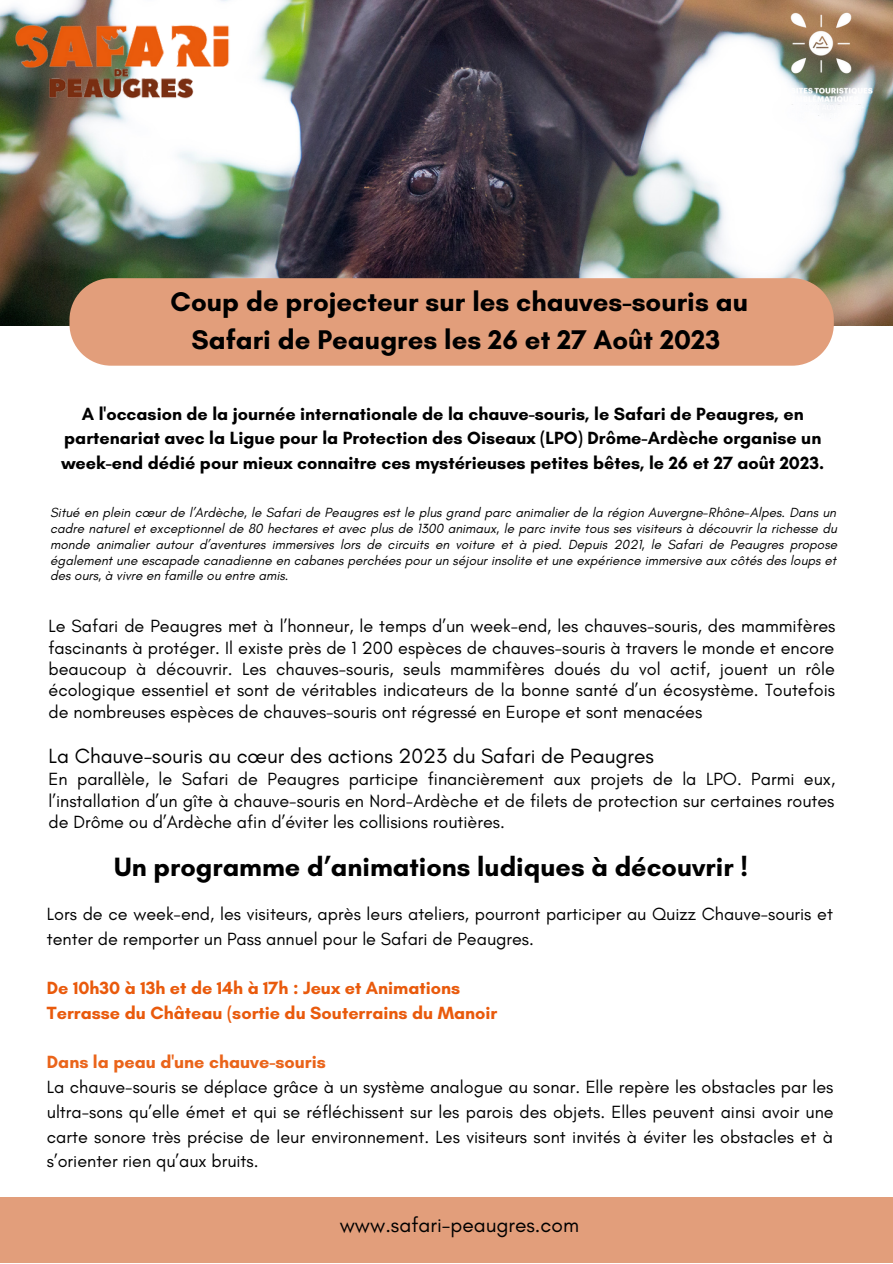
<style>
.page{position:relative;width:893px;height:1264px;background:#fff}
.page>*{position:absolute;margin:0;border:0;box-sizing:border-box;transform-origin:0 0}
.t1{font:700 27.45px/38.2px "Glacial Indifference";color:#000;text-align:center}
.t2{font:700 27px "Glacial Indifference";color:#000}
.t3{font:21px "Glacial Indifference";color:#000}
.t4{font:18px/21.3px "Glacial Indifference";color:#000;text-align:justify}
.t5{font:700 18px/24.8px "Glacial Indifference";color:#000;text-align:center}
.t6{font:700 18px "Glacial Indifference";color:#e95a0c}
.t7{font:700 18px "Glacial Indifference";color:#ea641a}
.t8{font:italic 13.5px/15.8px "Glacial Indifference";color:#000;text-align:justify}
</style>
<div class="page">
<img style="left:0;top:0;width:892px;height:325px">
<div style="left:69px;top:278px;width:764px;height:88px;background:#e29e7b"></div>
<div style="left:0;top:1196px;width:892px;height:66px;background:#e29e7b"></div>
<img style="left:776px;top:0;width:102px;height:133px">
<img style="left:0;top:0;width:279px;height:173px">
<p class="t1" style="left:171px;top:282px;width:579px">Coup de projecteur sur les chauves-souris au<br>Safari de Peaugres les 26 et 27 Août 2023</p>
<p class="t5" style="left:61px;top:401px;width:764px">A l'occasion de la journée internationale de la chauve-souris, le Safari de Peaugres, en partenariat avec la Ligue pour la Protection des Oiseaux (LPO) Drôme-Ardèche organise un week-end dédié pour mieux connaitre ces mystérieuses petites bêtes, le 26 et 27 août 2023.</p>
<p class="t8" style="left:50px;top:505px;width:788px">Situé en plein cœur de l’Ardèche, le Safari de Peaugres est le plus grand parc animalier de la région Auvergne-Rhône-Alpes. Dans un cadre naturel et exceptionnel de 80 hectares et avec plus de 1300 animaux, le parc invite tous ses visiteurs à découvrir la richesse du monde animalier autour d’aventures immersives lors de circuits en voiture et à pied. Depuis 2021, le Safari de Peaugres propose également une escapade canadienne en cabanes perchées pour un séjour insolite et une expérience immersive aux côtés des loups et des ours, à vivre en famille ou entre amis.</p>
<p class="t4" style="left:48px;top:615px;width:788px">Le Safari de Peaugres met à l’honneur, le temps d’un week-end, les chauves-souris, des mammifères fascinants à protéger. Il existe près de 1 200 espèces de chauves-souris à travers le monde et encore beaucoup à découvrir. Les chauves-souris, seuls mammifères doués du vol actif, jouent un rôle écologique essentiel et sont de véritables indicateurs de la bonne santé d’un écosystème. Toutefois de nombreuses espèces de chauves-souris ont régressé en Europe et sont menacées</p>
<p class="t3" style="left:48px;top:742px;width:607px">La Chauve-souris au cœur des actions 2023 du Safari de Peaugres</p>
<p class="t4" style="left:48px;top:768px;width:788px">En parallèle, le Safari de Peaugres participe financièrement aux projets de la LPO. Parmi eux, l’installation d’un gîte à chauve-souris en Nord-Ardèche et de filets de protection sur certaines routes de Drôme ou d’Ardèche afin d’éviter les collisions routières.</p>
<p class="t2" style="left:114px;top:850px;width:635px">Un programme d’animations ludiques à découvrir !</p>
<p class="t4" style="left:47px;top:901px;width:787px;line-height:24.8px">Lors de ce week-end, les visiteurs, après leurs ateliers, pourront participer au Quizz Chauve-souris et tenter de remporter un Pass annuel pour le Safari de Peaugres.</p>
<p class="t6" style="left:47px;top:977px;width:415px">De 10h30 à 13h et de 14h à 17h : Jeux et Animations</p>
<p class="t6" style="left:47px;top:1001px;width:452px">Terrasse du Château (sortie du Souterrains du Manoir</p>
<p class="t7" style="left:47px;top:1051px;width:280px">Dans la peau d'une chauve-souris</p>
<p class="t4" style="left:47px;top:1074px;width:788px;line-height:24.8px">La chauve-souris se déplace grâce à un système analogue au sonar. Elle repère les obstacles par les ultra-sons qu’elle émet et qui se réfléchissent sur les parois des objets. Elles peuvent ainsi avoir une carte sonore très précise de leur environnement. Les visiteurs sont invités à éviter les obstacles et à s’orienter rien qu’aux bruits.</p>
<p class="t3" style="left:340px;top:1211px;width:241px">www.safari-peaugres.com</p>
</div>
